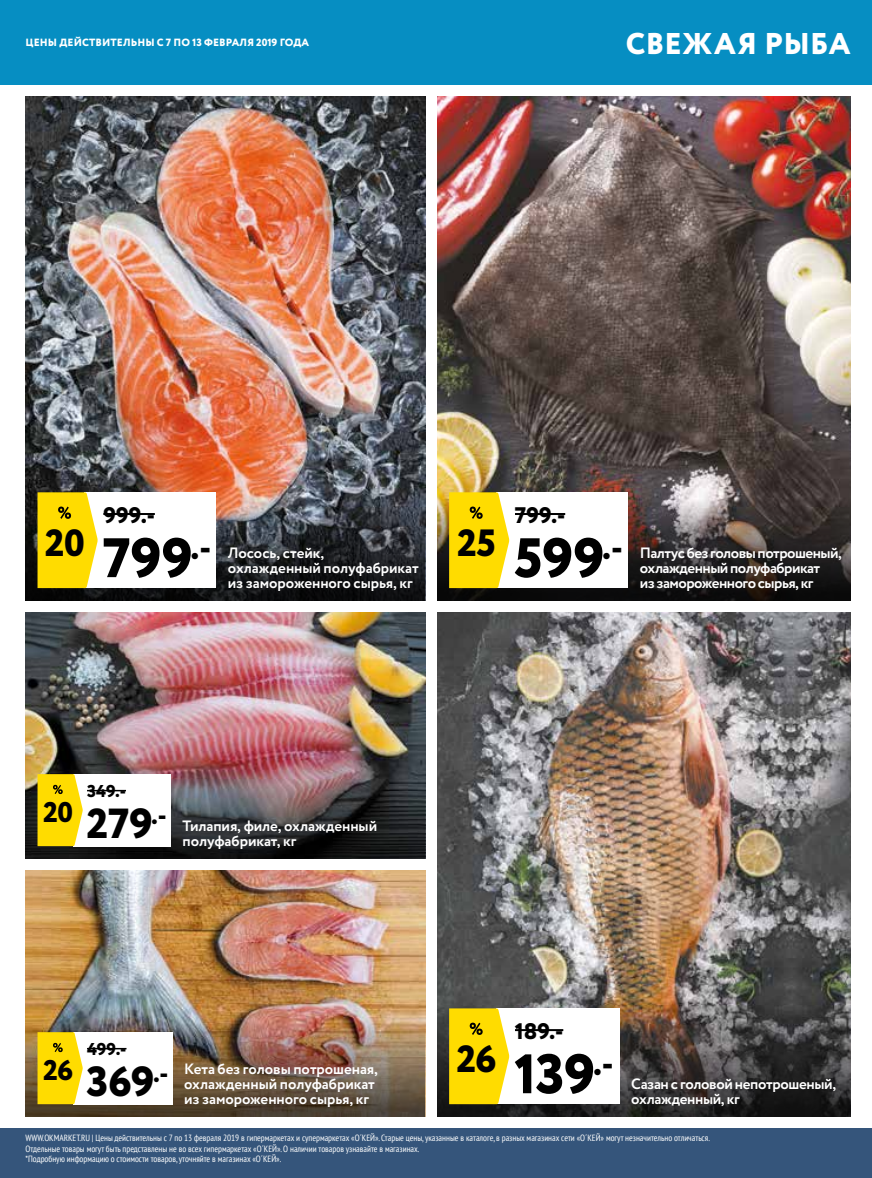
<style>
.page{position:relative;width:872px;height:1178px;background:#fff}
.page>*{position:absolute;margin:0;border:0;box-sizing:border-box;transform-origin:0 0}
.t1{font:800 55.5px "Circe";letter-spacing:-.005em;color:#000}
.t2{font:800 42px "Circe";letter-spacing:-.01em;color:#000}
.t3{font:800 37.95px "Circe";color:#000}
.t4{font:800 30px "Circe";letter-spacing:.01em;color:#fff}
.t5{font:800 28.5px "Circe";color:#000}
.t6{font:800 22.5px "Circe";letter-spacing:.005em;color:#000}
.t7{font:800 17.1px "Circe";color:#000}
.t8{font:700 15px/15px "Circe";letter-spacing:-.01em;color:#fff}
.t9{font:700 15px/15px "Circe";letter-spacing:-.035em;color:#fff}
.t10{font:800 10.5px "Circe";letter-spacing:.01em;color:#fff}
.t11{font:condensed 9px/10.5px "PT Sans";color:#fff}
</style>
<div class="page">
<img style="left:437px;top:612px;width:413px;height:366px">
<img style="left:26px;top:96px;width:399px;height:396px">
<img style="left:26px;top:870px;width:399px;height:132px">
<img style="left:26px;top:612px;width:399px;height:150px">
<img style="left:437px;top:96px;width:413px;height:384px">
<img style="left:437px;top:978px;width:413px;height:138px">
<img style="left:26px;top:1002px;width:399px;height:114px">
<img style="left:26px;top:762px;width:399px;height:96px">
<img style="left:437px;top:480px;width:413px;height:120px">
<svg style="left:26px;top:492px;width:399px;height:108px;background:#323134"></svg>
<div style="left:0;top:1128px;width:872px;height:50px;background:#35557b"></div>
<div style="left:73px;top:1032px;width:99px;height:72px;background:#fff"></div>
<hr style="left:87px;top:1048px;width:39px;height:1px;background:#000">
<svg style="left:38px;top:1032px;width:45px;height:72px;background:#fbdc19"></svg>
<div style="left:73px;top:774px;width:97px;height:72px;background:#fff"></div>
<hr style="left:87px;top:790px;width:39px;height:1px;background:#000">
<svg style="left:38px;top:774px;width:45px;height:72px;background:#fbdc19"></svg>
<div style="left:496px;top:1008px;width:123px;height:96px;background:#fff"></div>
<hr style="left:515px;top:1029px;width:48px;height:2px;background:#000">
<svg style="left:449px;top:1008px;width:60px;height:96px;background:#fadb16"></svg>
<div style="left:85px;top:492px;width:131px;height:96px;background:#fff"></div>
<hr style="left:103px;top:513px;width:52px;height:2px;background:#000">
<svg style="left:38px;top:492px;width:60px;height:96px;background:#fbdb19"></svg>
<div style="left:496px;top:492px;width:132px;height:96px;background:#fff"></div>
<hr style="left:515px;top:513px;width:50px;height:2px;background:#000">
<svg style="left:449px;top:492px;width:60px;height:96px;background:#fadb16"></svg>
<div style="left:0;top:0;width:872px;height:84px;background:#068ec2"></div>
<p class="t10" style="left:26px;top:35px;width:285px">ЦЕНЫ ДЕЙСТВИТЕЛЬНЫ С 7 ПО 13 ФЕВРАЛЯ 2019 ГОДА</p>
<h3 class="t4" style="left:626px;top:23px;width:226px">СВЕЖАЯ РЫБА</h3>
<h3 class="t3" style="left:45px;top:517px;width:41px">20</h3>
<h3 class="t6" style="left:103px;top:500px;width:53px">999.-</h3>
<h1 class="t1" style="left:103px;top:520px;width:110px">799<sup>.-</sup></h1>
<h3 class="t6" style="left:515px;top:500px;width:52px">799.-</h3>
<h3 class="t3" style="left:457px;top:517px;width:40px">25</h3>
<h3 class="t8" style="left:228px;top:546px;width:192px">Лосось, стейк, охлажденный полуфабрикат из замороженного сырья, кг</h3>
<h1 class="t1" style="left:514px;top:520px;width:110px">599<sup>.-</sup></h1>
<h3 class="t9" style="left:640px;top:546px;width:203px">Палтус без головы потрошеный, охлажденный полуфабрикат<br>из замороженного сырья, кг</h3>
<h3 class="t5" style="left:43px;top:793px;width:31px">20</h3>
<h3 class="t7" style="left:87px;top:780px;width:40px">349.-</h3>
<h2 class="t2" style="left:86px;top:795px;width:82px">279<sup>.-</sup></h2>
<h3 class="t8" style="left:182px;top:819px;width:196px">Тилапия, филе, охлажденный полуфабрикат, кг</h3>
<h3 class="t7" style="left:87px;top:1038px;width:41px">499.-</h3>
<h3 class="t5" style="left:43px;top:1051px;width:32px">26</h3>
<h3 class="t8" style="left:184px;top:1062px;width:195px">Кета без головы потрошеная, охлажденный полуфабрикат из замороженного сырья, кг</h3>
<h2 class="t2" style="left:86px;top:1053px;width:83px">369<sup>.-</sup></h2>
<h3 class="t3" style="left:456px;top:1033px;width:41px">26</h3>
<h3 class="t6" style="left:515px;top:1016px;width:50px">189.-</h3>
<h1 class="t1" style="left:514px;top:1036px;width:101px">139<sup>.-</sup></h1>
<h3 class="t8" style="left:631px;top:1077px;width:206px">Сазан с головой непотрошеный, охлажденный, кг</h3>
<p class="t11" style="left:26px;top:1132px;width:685px">WWW.OKMARKET.RU | Цены действительны с 7 по 13 февраля 2019 в гипермаркетах и супермаркетах «О´КЕЙ». Старые цены, указанные в каталоге, в разных магазинах сети «О´КЕЙ» могут незначительно отличаться.<br>Отдельные товары могут быть представлены не во всех гипермаркетах «О´КЕЙ». О наличии товаров узнавайте в магазинах.<br>*Подробную информацию о стоимости товаров, уточняйте в магазинах «О´КЕЙ».</p>
</div>
